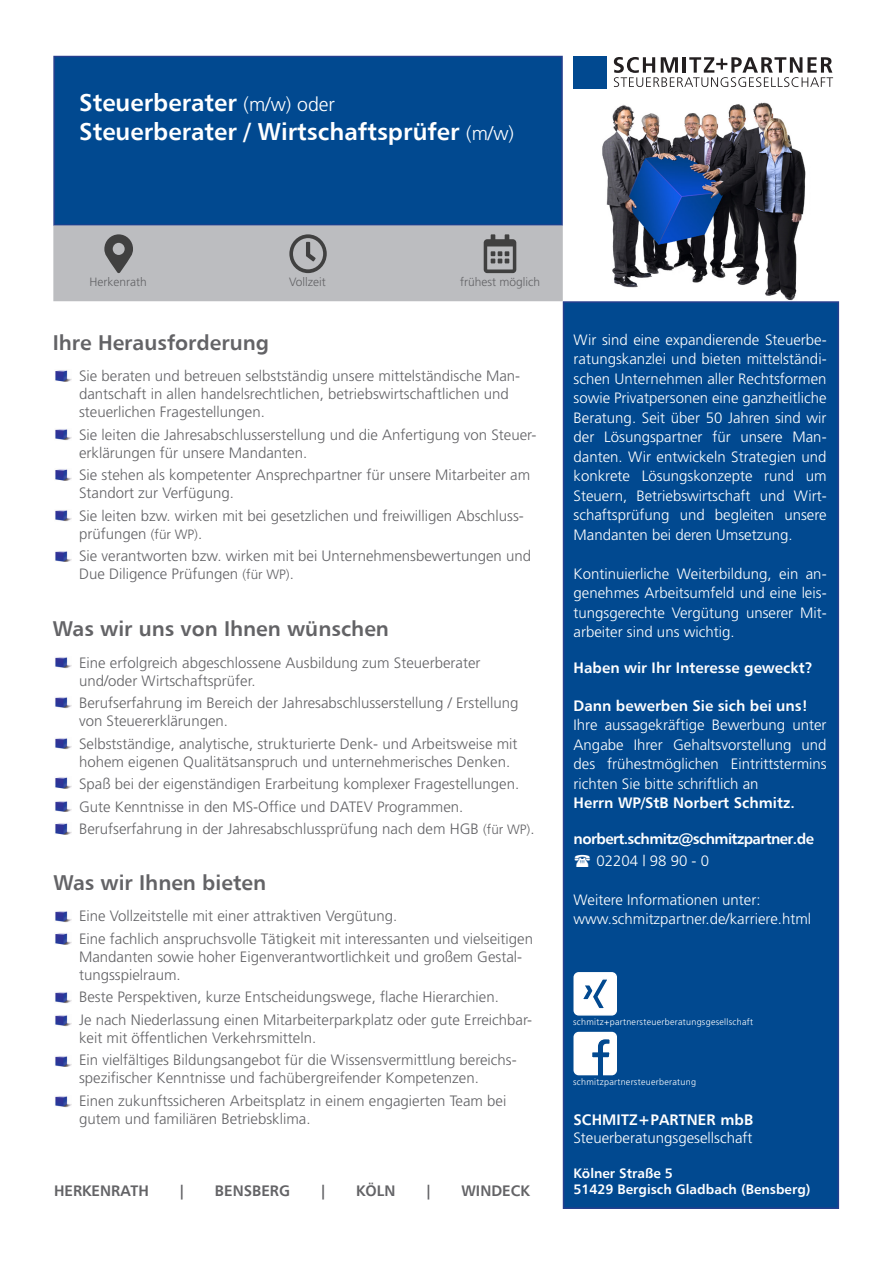
<style>
.page{position:relative;width:893px;height:1263px;background:#fff}
.page>*{position:absolute;margin:0;border:0;box-sizing:border-box;transform-origin:0 0}
.t1{font:24px "Humanist 777 BT Bold B";color:#fff}
.t2{font:21px "Humanist 777 BT Bold B";color:#636366}
.t3{font:300 15px/18px "Frutiger";color:#636366}
.t4{font:300 15px/19.5px "Frutiger";color:#fff;text-align:justify}
.t5{font:15px "Humanist 777 BT Bold B";color:#fff}
.t6{font:15px "Humanist 777 BT Bold B";letter-spacing:-.04em;color:#fff}
.t7{font:15px "Humanist 777 BT Bold B";color:#636366}
.t8{font:13.5px/16.2px "Humanist 777 BT Bold B";color:#fff}
.t9{font:300 12px "Frutiger";color:#636366}
.t10{font:300 9px "Frutiger";letter-spacing:.03em;color:#fff}
.s1{font-family:"Frutiger";font-weight:300;font-size:19.5px}
.s2{font-size:13.5px}
</style>
<div class="page">
<div style="left:53px;top:56px;width:510px;height:170px;background:#014990;border:2px solid #253f8e"></div>
<div style="left:563px;top:301px;width:276px;height:908px;background:#014990;border:2px solid #253f8e"></div>
<svg style="left:573px;top:972px;width:44px;height:44px;background:#dde6f0"></svg>
<svg style="left:573px;top:1031px;width:44px;height:45px;background:#cfddea"></svg>
<div style="left:53px;top:225px;width:510px;height:76px;background:#bcbdc0;border:2px solid #bcbdc0"></div>
<svg style="left:484px;top:234px;width:32px;height:39px"></svg>
<svg style="left:289px;top:234px;width:38px;height:39px"></svg>
<svg style="left:104px;top:234px;width:29px;height:39px"></svg>
<div style="left:573px;top:56px;width:33px;height:32px;background:#014990"></div>
<svg style="left:614px;top:57px;width:219px;height:30px"></svg>
<img style="left:602px;top:102px;width:204px;height:198px">
<img style="left:55px;top:370px;width:16px;height:12px">
<img style="left:55px;top:429px;width:16px;height:11px">
<img style="left:55px;top:469px;width:16px;height:12px">
<img style="left:55px;top:510px;width:16px;height:11px">
<img style="left:55px;top:551px;width:16px;height:11px">
<img style="left:55px;top:657px;width:16px;height:11px">
<img style="left:55px;top:697px;width:16px;height:11px">
<img style="left:55px;top:738px;width:16px;height:11px">
<img style="left:55px;top:777px;width:16px;height:11px">
<img style="left:55px;top:801px;width:16px;height:11px">
<img style="left:55px;top:823px;width:16px;height:12px">
<img style="left:55px;top:911px;width:16px;height:11px">
<img style="left:55px;top:933px;width:16px;height:12px">
<img style="left:55px;top:992px;width:16px;height:11px">
<img style="left:55px;top:1015px;width:16px;height:11px">
<img style="left:55px;top:1056px;width:16px;height:11px">
<img style="left:55px;top:1096px;width:16px;height:11px">
<p class="t1" style="left:79px;top:88px;width:257px">Steuerberater <span class="s1">(m/w) oder</span></p>
<p class="t1" style="left:79px;top:117px;width:436px">Steuerberater / Wirtschaftsprüfer <span class="s1">(m/w)</span></p>
<p class="t9" style="left:89px;top:275px;width:59px">Herkenrath</p>
<p class="t9" style="left:289px;top:275px;width:38px">Vollzeit</p>
<p class="t9" style="left:460px;top:275px;width:82px">frühest möglich</p>
<p class="t2" style="left:53px;top:329px;width:218px">Ihre Herausforderung</p>
<p class="t3" style="left:79px;top:367px;width:443px">Sie beraten und betreuen selbstständig unsere mittelständische Man&shy;dantschaft in allen handelsrechtlichen, betriebswirtschaftlichen und steuerlichen Fragestellungen.</p>
<p class="t3" style="left:79px;top:425px;width:459px">Sie leiten die Jahresabschlusserstellung und die Anfertigung von Steuer&shy;erklärungen für unsere Mandanten.</p>
<p class="t3" style="left:79px;top:466px;width:453px">Sie stehen als kompetenter Ansprechpartner für unsere Mitarbeiter am<br>Standort zur Verfügung.</p>
<p class="t3" style="left:79px;top:506px;width:446px">Sie leiten bzw. wirken mit bei gesetzlichen und freiwilligen Abschluss&shy;prüfungen <span class="s2">(für WP)</span>.</p>
<p class="t3" style="left:79px;top:547px;width:454px">Sie verantworten bzw. wirken mit bei Unternehmensbewertungen und<br>Due Diligence Prüfungen <span class="s2">(für WP)</span>.</p>
<p class="t2" style="left:53px;top:616px;width:338px">Was wir uns von Ihnen wünschen</p>
<p class="t3" style="left:79px;top:653px;width:403px">Eine erfolgreich abgeschlossene Ausbildung zum Steuerberater</p>
<p class="t3" style="left:79px;top:671px;width:178px">und/oder Wirtschaftsprüfer.</p>
<p class="t3" style="left:79px;top:694px;width:441px">Berufserfahrung im Bereich der Jahresabschlusserstellung / Erstellung von Steuererklärungen.</p>
<p class="t3" style="left:79px;top:734px;width:440px">Selbstständige, analytische, strukturierte Denk- und Arbeitsweise mit hohem eigenen Qualitätsanspruch und unternehmerisches Denken.</p>
<p class="t3" style="left:79px;top:775px;width:442px">Spaß bei der eigenständigen Erarbeitung komplexer Fragestellungen.</p>
<p class="t3" style="left:79px;top:797px;width:386px">Gute Kenntnisse in den MS-Office und DATEV Programmen.</p>
<p class="t3" style="left:79px;top:820px;width:457px">Berufserfahrung in der Jahresabschlussprüfung nach dem HGB <span class="s2">(für WP)</span>.</p>
<p class="t2" style="left:53px;top:869px;width:214px">Was wir Ihnen bieten</p>
<p class="t3" style="left:79px;top:907px;width:320px">Eine Vollzeitstelle mit einer attraktiven Vergütung.</p>
<p class="t3" style="left:79px;top:930px;width:455px">Eine fachlich anspruchsvolle Tätigkeit mit interessanten und vielseitigen<br>Mandanten sowie hoher Eigenverantwortlichkeit und großem Gestal&shy;tungsspielraum.</p>
<p class="t3" style="left:79px;top:988px;width:421px">Beste Perspektiven, kurze Entscheidungswege, flache Hierarchien.</p>
<p class="t3" style="left:79px;top:1011px;width:455px">Je nach Niederlassung einen Mitarbeiterparkplatz oder gute Erreichbar&shy;keit mit öffentlichen Verkehrsmitteln.</p>
<p class="t3" style="left:79px;top:1051px;width:439px">Ein vielfältiges Bildungsangebot für die Wissensvermittlung bereichs&shy;spezifischer Kenntnisse und fachübergreifender Kompetenzen.</p>
<p class="t3" style="left:79px;top:1092px;width:429px">Einen zukunftssicheren Arbeitsplatz in einem engagierten Team bei gutem und familiären Betriebsklima.</p>
<p class="t7" style="left:54px;top:1181px;width:96px">HERKENRATH</p>
<p class="t7" style="left:178px;top:1181px;width:9px">|</p>
<p class="t7" style="left:215px;top:1181px;width:77px">BENSBERG</p>
<p class="t7" style="left:319px;top:1181px;width:9px">|</p>
<p class="t7" style="left:356px;top:1181px;width:41px">KÖLN</p>
<p class="t7" style="left:425px;top:1181px;width:9px">|</p>
<p class="t7" style="left:461px;top:1181px;width:70px">WINDECK</p>
<p class="t4" style="left:574px;top:330px;width:254px">Wir sind eine expandierende Steuerbe&shy;ratungskanzlei und bieten mittelständi&shy;schen Unternehmen aller Rechtsformen sowie Privatpersonen eine ganzheitliche Beratung. Seit über 50 Jahren sind wir der Lösungspartner für unsere Man&shy;danten. Wir entwickeln Strategien und konkrete Lösungskonzepte rund um Steuern, Betriebswirtschaft und Wirt&shy;schaftsprüfung und begleiten unsere Mandanten bei deren Umsetzung.</p>
<p class="t4" style="left:574px;top:564px;width:254px">Kontinuierliche Weiterbildung, ein an&shy;genehmes Arbeitsumfeld und eine leis&shy;tungsgerechte Vergütung unserer Mit&shy;arbeiter sind uns wichtig.</p>
<p class="t5" style="left:574px;top:658px;width:241px">Haben wir Ihr Interesse geweckt?</p>
<p class="t5" style="left:574px;top:696px;width:236px">Dann bewerben Sie sich bei uns!</p>
<p class="t4" style="left:574px;top:715px;width:255px">Ihre aussagekräftige Bewerbung unter Angabe Ihrer Gehaltsvorstellung und des frühestmöglichen Eintrittstermins richten Sie bitte schriftlich an</p>
<p class="t5" style="left:574px;top:793px;width:223px">Herrn WP/StB Norbert Schmitz.</p>
<p class="t6" style="left:574px;top:829px;width:242px">norbert.schmitz@schmitzpartner.de</p>
<p class="t4" style="left:596px;top:851px;width:114px">02204 | 98 90 - 0</p>
<p class="t4" style="left:574px;top:890px;width:239px">Weitere Informationen unter: www.schmitzpartner.de/karriere.html</p>
<p class="t10" style="left:573px;top:1017px;width:181px">schmitz+partnersteuerberatungsgesellschaft</p>
<p class="t10" style="left:573px;top:1077px;width:124px">schmitzpartnersteuerberatung</p>
<p class="t5" style="left:573px;top:1111px;width:181px">SCHMITZ+PARTNER mbB</p>
<p class="t4" style="left:573px;top:1128px;width:181px">Steuerberatungsgesellschaft</p>
<p class="t8" style="left:573px;top:1164px;width:239px">Kölner Straße 5<br>51429 Bergisch Gladbach (Bensberg)</p>
</div>
